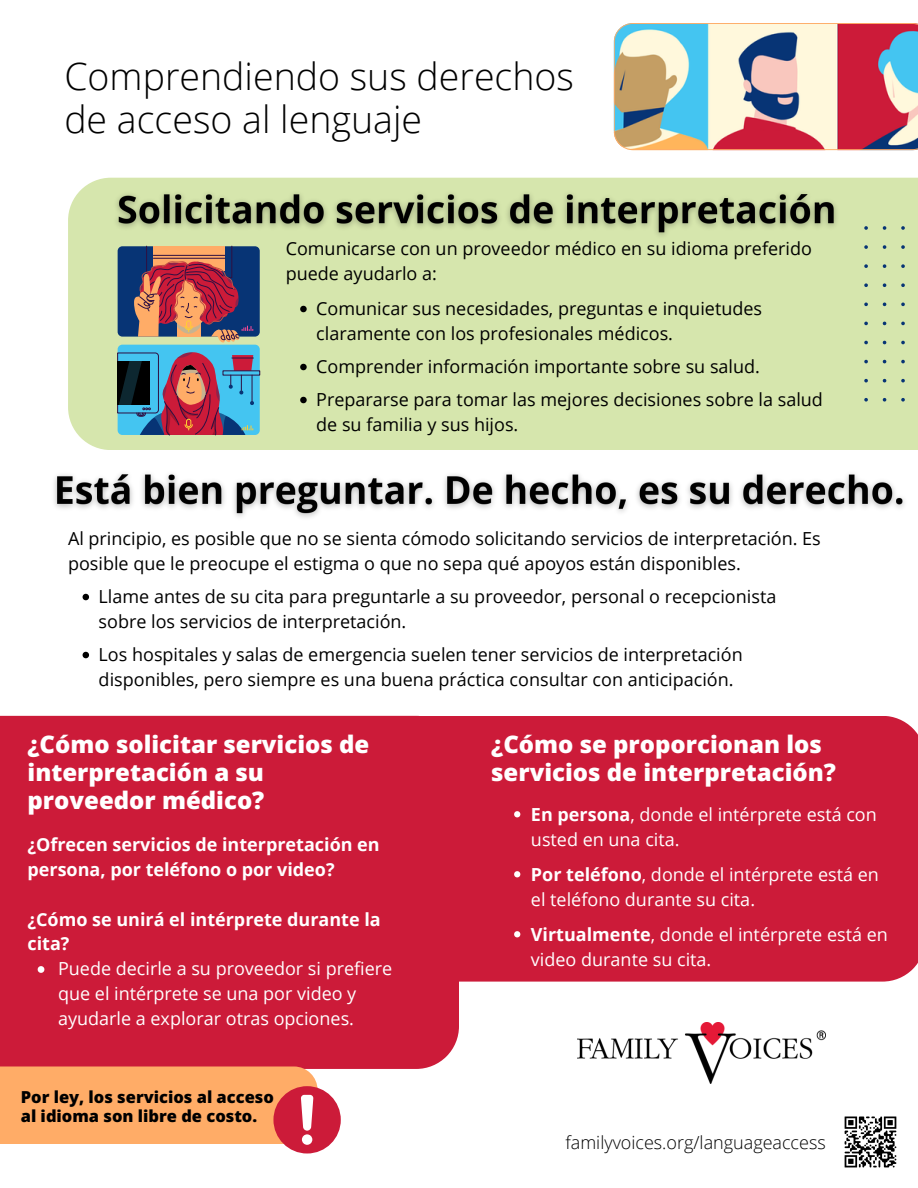
<style>
.page{position:relative;width:918px;height:1188px;background:#fff}
.page>*{position:absolute;margin:0;border:0;box-sizing:border-box;transform-origin:0 0}
.t1{font:300 37.5px/42.8px "Open Sans";color:#000}
.t2{font:800 24px/28.2px "Open Sans";color:#fff}
.t3{font:18px/25px "Open Sans";color:#000}
.t4{font:18px/25px "Open Sans";color:#fff}
.t5{font:700 18px/24.8px "Open Sans";color:#fff}
.t6{font:300 18px "Open Sans";color:#000}
.t7{font:800 16.5px/19.2px "Open Sans";color:#000}
.s1{font-weight:700}
</style>
<div class="page">
<div style="left:0;top:716px;width:459px;height:353px;background:#cc1b39"></div>
<div style="left:372px;top:716px;width:546px;height:266px;background:#cc1b39"></div>
<img style="left:577px;top:1023px;width:249px;height:60px">
<div style="left:68px;top:178px;width:850px;height:272px;background:#d6e6ad"></div>
<img style="left:54px;top:473px;width:851px;height:45px">
<svg style="left:300px;top:306px;width:7px;height:6px"></svg>
<svg style="left:300px;top:364px;width:7px;height:6px"></svg>
<svg style="left:300px;top:397px;width:7px;height:6px"></svg>
<svg style="left:514px;top:811px;width:6px;height:6px"></svg>
<svg style="left:514px;top:871px;width:6px;height:6px"></svg>
<svg style="left:514px;top:931px;width:6px;height:6px"></svg>
<img style="left:109px;top:182px;width:734px;height:61px">
<svg style="left:83px;top:594px;width:6px;height:6px"></svg>
<svg style="left:83px;top:652px;width:6px;height:6px"></svg>
<svg style="left:38px;top:966px;width:6px;height:7px"></svg>
<div style="left:118px;top:246px;width:142px;height:91px;background:#073475;border-radius:5px"></div>
<div style="left:146px;top:246px;width:86px;height:32px;border:1px solid #2e1042"></div>
<svg style="left:154px;top:246px;width:71px;height:12px"></svg>
<hr style="left:153px;top:258px;width:72px;height:1px;background:#2e1042">
<hr style="left:153px;top:255px;width:72px;height:1px;background:#2e1042">
<div style="left:118px;top:345px;width:142px;height:90px;background:#44c5f1;border-radius:5px"></div>
<div style="left:223px;top:371px;width:37px;height:4px;border:1px solid #2e1042"></div>
<svg style="left:117px;top:259px;width:137px;height:176px"></svg>
<svg style="left:614px;top:23px;width:304px;height:127px;background:#ba9f9f"></svg>
<div style="left:864px;top:226px;width:54px;height:176px;background:#d6e6ad"></div>
<div style="left:273px;top:1086px;width:68px;height:68px;background:#cc1b39;border-radius:50%"></div>
<svg style="left:0;top:1066px;width:318px;height:78px;background:#faa165"></svg>
<div style="left:302px;top:1134px;width:10px;height:11px;background:#fff;border-radius:50%"></div>
<img style="left:844px;top:1116px;width:53px;height:52px">
<h1 class="t1" style="left:64px;top:54px;width:511px">Comprendiendo sus derechos de acceso al lenguaje</h1>
<p class="t3" style="left:286px;top:235px;width:528px">Comunicarse con un proveedor médico en su idioma preferido puede ayudarlo a:</p>
<p class="t3" style="left:316px;top:296px;width:447px">Comunicar sus necesidades, preguntas e inquietudes claramente con los profesionales médicos.</p>
<p class="t3" style="left:316px;top:350px;width:508px;line-height:33px">Comprender información importante sobre su salud.<br>Prepararse para tomar las mejores decisiones sobre la salud</p>
<p class="t3" style="left:316px;top:412px;width:204px">de su familia y sus hijos.</p>
<p class="t3" style="left:68px;top:526px;width:754px">Al principio, es posible que no se sienta cómodo solicitando servicios de interpretación. Es posible que le preocupe el estigma o que no sepa qué apoyos están disponibles.</p>
<p class="t3" style="left:99px;top:584px;width:679px">Llame antes de su cita para preguntarle a su proveedor, personal o recepcionista sobre los servicios de interpretación.</p>
<p class="t3" style="left:99px;top:642px;width:646px">Los hospitales y salas de emergencia suelen tener servicios de interpretación disponibles, pero siempre es una buena práctica consultar con anticipación.</p>
<h2 class="t2" style="left:28px;top:730px;width:343px">¿Cómo solicitar servicios de interpretación a su proveedor médico?</h2>
<h2 class="t2" style="left:491px;top:730px;width:346px">¿Cómo se proporcionan los servicios de interpretación?</h2>
<p class="t5" style="left:28px;top:832px;width:354px">¿Ofrecen servicios de interpretación en persona, por teléfono o por video?</p>
<p class="t5" style="left:28px;top:906px;width:355px">¿Cómo se unirá el intérprete durante la cita?</p>
<p class="t4" style="left:58px;top:956px;width:336px">Puede decirle a su proveedor si prefiere que el intérprete se una por video y ayudarle a explorar otras opciones.</p>
<p class="t4" style="left:531px;top:801px;width:347px"><span class="s1">En persona</span>, donde el intérprete está con usted en una cita.</p>
<p class="t4" style="left:531px;top:861px;width:349px"><span class="s1">Por teléfono</span>, donde el intérprete está en el teléfono durante su cita.</p>
<p class="t4" style="left:531px;top:921px;width:358px"><span class="s1">Virtualmente</span>, donde el intérprete está en video durante su cita.</p>
<p class="t7" style="left:21px;top:1087px;width:255px">Por ley, los servicios al acceso al idioma son libre de costo.</p>
<p class="t6" style="left:566px;top:1129px;width:262px">familyvoices.org/languageaccess</p>
</div>
